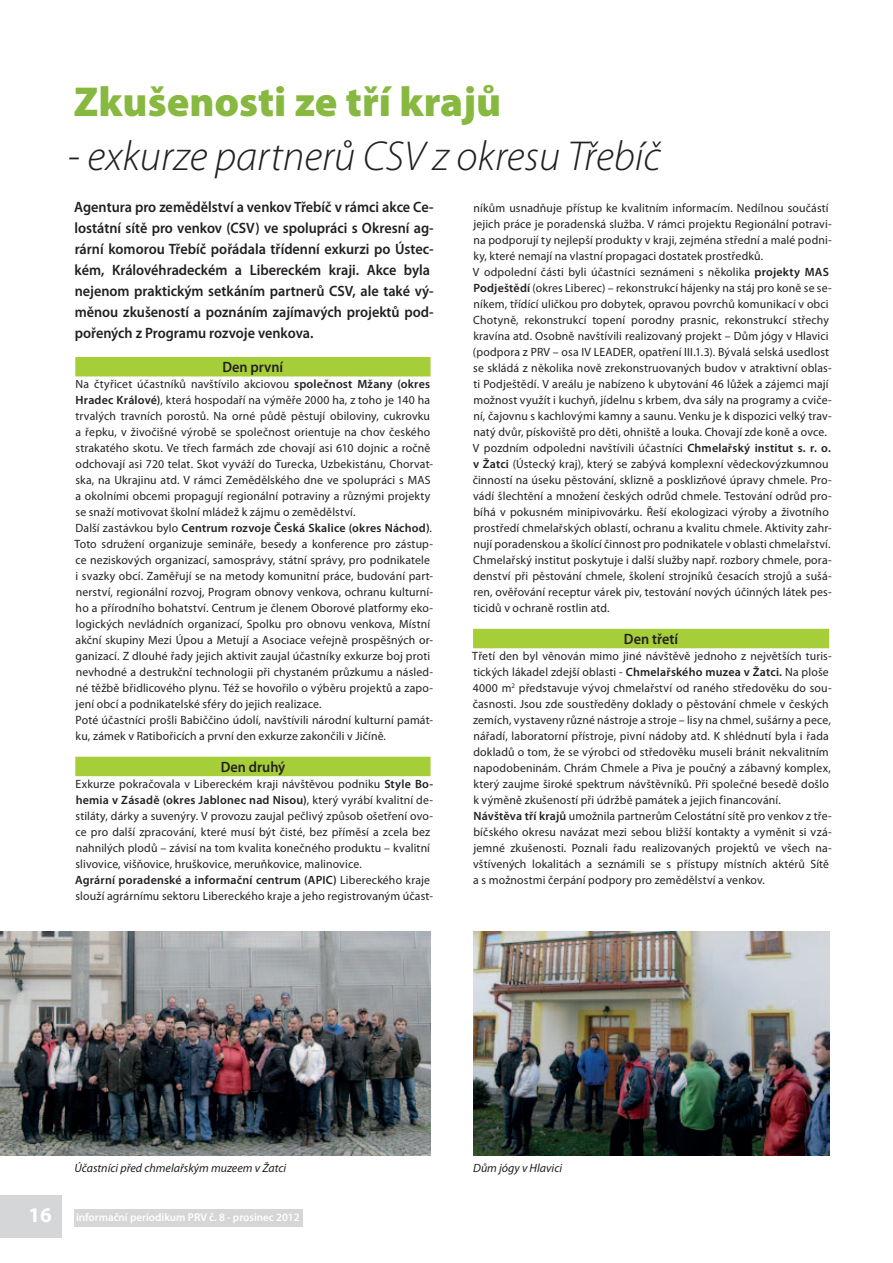
<style>
.page{position:relative;width:893px;height:1263px;background:#fff}
.page>*{position:absolute;margin:0;border:0;box-sizing:border-box;transform-origin:0 0}
.t1{font:italic 300 42px "Myriad Pro";color:#231f20}
.t2{font:900 42px "Myriad Pro";color:#87b83f}
.t3{font:600 15px/21px "Myriad Pro";color:#231f20;scale:.95 1}
.t4{font:12px/16px "Myriad Pro";letter-spacing:.01em;color:#231f20}
.t5{font:italic 12px "Myriad Pro";color:#231f20}
.t6{font:600 11.25px "Myriad Pro";color:#fff}
.s1{font-weight:600}
.s2{font-weight:700;font-size:21px}
</style>
<div class="page">
<div style="left:74px;top:1209px;width:229px;height:17px;background:#d5d6d8"></div>
<div style="left:0;top:1195px;width:62px;height:43px;background:#d5d6d8"></div>
<div style="left:75px;top:357px;width:356px;height:19px;background:#a6ce39"></div>
<div style="left:75px;top:757px;width:356px;height:19px;background:#a6ce39"></div>
<div style="left:473px;top:629px;width:356px;height:19px;background:#a6ce39"></div>
<img style="left:473px;top:932px;width:356px;height:224px">
<img style="left:0;top:932px;width:431px;height:224px">
<h1 class="t2" style="left:74px;top:74px;width:429px">Zkušenosti ze tří krajů</h1>
<h1 class="t1" style="left:67px;top:131px;width:595px">- exkurze partnerů CSV z okresu Třebíč</h1>
<p class="t3" style="left:74px;top:196px;width:380px">Agentura pro zemědělství a venkov Třebíč v rámci akce Ce&shy;lostátní sítě pro venkov (CSV) ve spolupráci s Okresní ag&shy;rární komorou Třebíč pořádala třídenní exkurzi po Ústec&shy;kém, Královéhradeckém a Libereckém kraji. Akce byla nejenom praktickým setkáním partnerů CSV, ale také vý&shy;měnou zkušeností a poznáním zajímavých projektů pod&shy;pořených z Programu rozvoje venkova.</p>
<p class="t3" style="left:222px;top:356px;width:66px">Den první</p>
<p class="t4" style="left:74px;top:376px;width:360px">Na čtyřicet účastníků navštívilo akciovou <span class="s1">společnost Mžany (okres Hradec Králové)</span>, která hospodaří na výměře 2000 ha, z toho je 140 ha trvalých travních porostů. Na orné půdě pěstují obiloviny, cukrovku a řepku, v živočišné výrobě se společnost orientuje na chov českého strakatého skotu. Ve třech farmách zde chovají asi 610 dojnic a ročně odchovají asi 720 telat. Skot vyváží do Turecka, Uzbekistánu, Chorvat&shy;ska, na Ukrajinu atd. V rámci Zemědělského dne ve spolupráci s MAS a okolními obcemi propagují regionální potraviny a různými projekty se snaží motivovat školní mládež k zájmu o zemědělství.<br>Další zastávkou bylo <span class="s1">Centrum rozvoje Česká Skalice (okres Náchod)</span>.<br>Toto sdružení organizuje semináře, besedy a konference pro zástup&shy;ce neziskových organizací, samosprávy, státní správy, pro podnikatele i svazky obcí. Zaměřují se na metody komunitní práce, budování part&shy;nerství, regionální rozvoj, Program obnovy venkova, ochranu kulturní&shy;ho a přírodního bohatství. Centrum je členem Oborové platformy eko&shy;logických nevládních organizací, Spolku pro obnovu venkova, Místní akční skupiny Mezi Úpou a Metují a Asociace veřejně prospěšných or&shy;ganizací. Z dlouhé řady jejich aktivit zaujal účastníky exkurze boj proti nevhodné a destrukční technologii při chystaném průzkumu a násled&shy;né těžbě břidlicového plynu. Též se hovořilo o výběru projektů a zapo&shy;jení obcí a podnikatelské sféry do jejich realizace.<br>Poté účastníci prošli Babiččino údolí, navštívili národní kulturní památ&shy;ku, zámek v Ratibořicích a první den exkurze zakončili v Jičíně.</p>
<p class="t3" style="left:221px;top:756px;width:70px">Den druhý</p>
<p class="t4" style="left:75px;top:776px;width:360px">Exkurze pokračovala v Libereckém kraji návštěvou podniku <span class="s1">Style Bo&shy;hemia v Zásadě (okres Jablonec nad Nisou)</span>, který vyrábí kvalitní de&shy;stiláty, dárky a suvenýry. V provozu zaujal pečlivý způsob ošetření ovo&shy;ce pro další zpracování, které musí být čisté, bez příměsí a zcela bez nahnilých plodů – závisí na tom kvalita konečného produktu – kvalitní slivovice, višňovice, hruškovice, meruňkovice, malinovice.<br><span class="s1">Agrární poradenské a informační centrum (APIC)</span> Libereckého kraje slouží agrárnímu sektoru Libereckého kraje a jeho registrovaným účast-</p>
<p class="t4" style="left:473px;top:200px;width:361px">níkům usnadňuje přístup ke kvalitním informacím. Nedílnou součástí jejich práce je poradenská služba. V rámci projektu Regionální potravi&shy;na podporují ty nejlepší produkty v kraji, zejména střední a malé podni&shy;ky, které nemají na vlastní propagaci dostatek prostředků.<br>V odpolední části byli účastníci seznámeni s několika <span class="s1">projekty MAS Podještědí</span> (okres Liberec) – rekonstrukcí hájenky na stáj pro koně se se&shy;níkem, třídící uličkou pro dobytek, opravou povrchů komunikací v obci Chotyně, rekonstrukcí topení porodny prasnic, rekonstrukcí střechy kravína atd. Osobně navštívili realizovaný projekt – Dům jógy v Hlavici (podpora z PRV – osa IV LEADER, opatření III.1.3). Bývalá selská usedlost se skládá z několika nově zrekonstruovaných budov v atraktivní oblas&shy;ti Podještědí. V areálu je nabízeno k ubytování 46 lůžek a zájemci mají možnost využít i kuchyň, jídelnu s krbem, dva sály na programy a cviče&shy;ní, čajovnu s kachlovými kamny a saunu. Venku je k dispozici velký trav&shy;natý dvůr, pískoviště pro děti, ohniště a louka. Chovají zde koně a ovce.<br>V pozdním odpoledni navštívili účastníci <span class="s1">Chmelařský institut s. r. o. v Žatci</span> (Ústecký kraj), který se zabývá komplexní vědeckovýzkumnou činností na úseku pěstování, sklizně a posklizňové úpravy chmele. Pro&shy;vádí šlechtění a množení českých odrůd chmele. Testování odrůd pro&shy;bíhá v pokusném minipivovárku. Řeší ekologizaci výroby a životního prostředí chmelařských oblastí, ochranu a kvalitu chmele. Aktivity zahr&shy;nují poradenskou a školící činnost pro podnikatele v oblasti chmelařství.<br>Chmelařský institut poskytuje i další služby např. rozbory chmele, pora&shy;denství při pěstování chmele, školení strojníků česacích strojů a sušá&shy;ren, ověřování receptur várek piv, testování nových účinných látek pes&shy;ticidů v ochraně rostlin atd.</p>
<p class="t3" style="left:624px;top:628px;width:58px">Den třetí</p>
<p class="t4" style="left:472px;top:648px;width:361px">Třetí den byl věnován mimo jiné návštěvě jednoho z největších turis&shy;tických lákadel zdejší oblasti - <span class="s1">Chmelařského muzea v Žatci.</span> Na ploše 4000 m<sup>2</sup> představuje vývoj chmelařství od raného středověku do sou&shy;časnosti. Jsou zde soustředěny doklady o pěstování chmele v českých zemích, vystaveny různé nástroje a stroje – lisy na chmel, sušárny a pece, nářadí, laboratorní přístroje, pivní nádoby atd. K shlédnutí byla i řada dokladů o tom, že se výrobci od středověku museli bránit nekvalitním napodobeninám. Chrám Chmele a Piva je poučný a zábavný komplex, který zaujme široké spektrum návštěvníků. Při společné besedě došlo k výměně zkušeností při údržbě památek a jejich financování.<br><span class="s1">Návštěva tří krajů</span> umožnila partnerům Celostátní sítě pro venkov z tře&shy;bíčského okresu navázat mezi sebou bližší kontakty a vyměnit si vzá&shy;jemné zkušenosti. Poznali řadu realizovaných projektů ve všech na&shy;vštívených lokalitách a seznámili se s přístupy místních aktérů Sítě a s možnostmi čerpání podpory pro zemědělství a venkov.</p>
<p class="t5" style="left:74px;top:1160px;width:213px">Účastníci před chmelařským muzeem v Žatci</p>
<p class="t5" style="left:473px;top:1160px;width:91px">Dům jógy v Hlavici</p>
<p class="t6" style="left:29px;top:1210px;width:273px"><span class="s2">16</span> informační periodikum PRV č. 8 - prosinec 2012</p>
</div>
